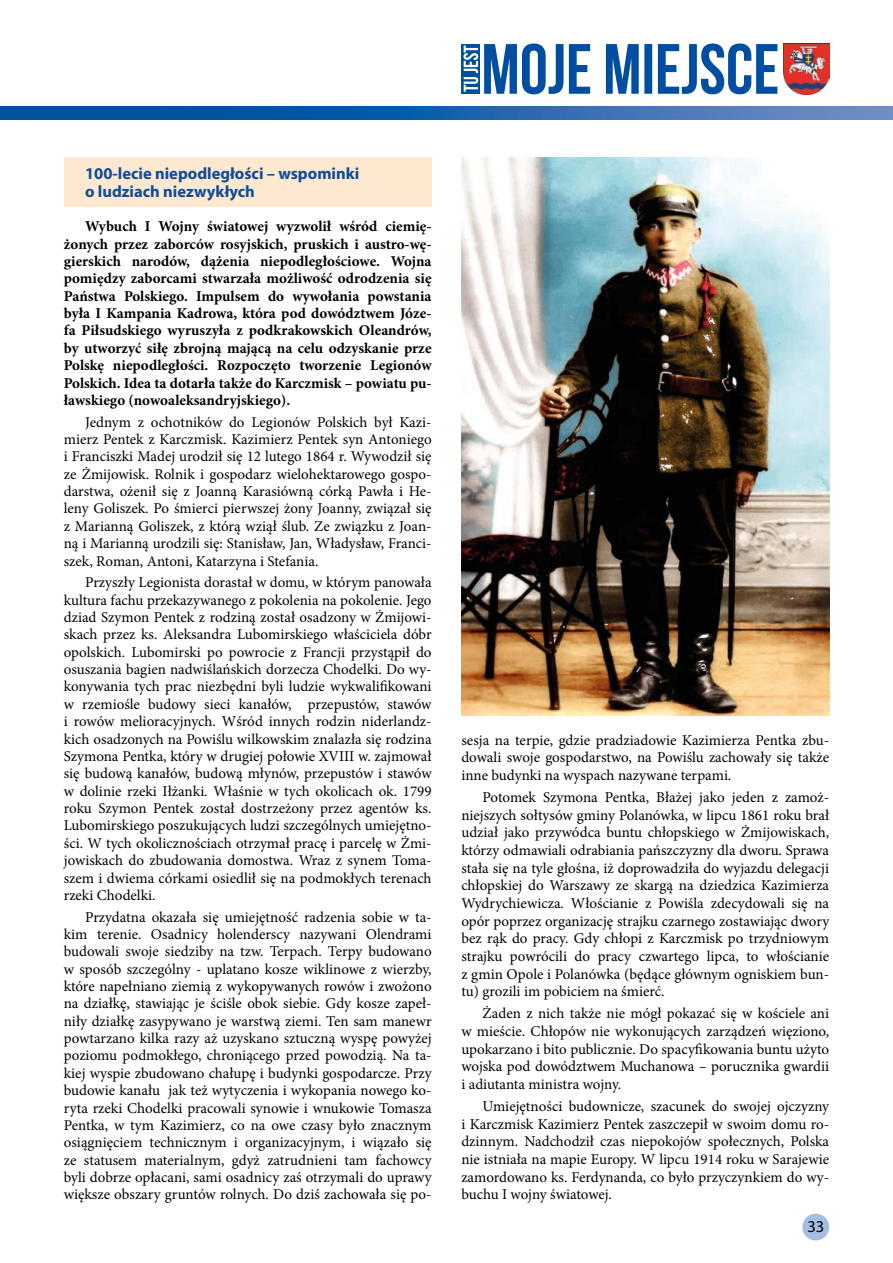
<style>
.page{position:relative;width:893px;height:1263px;background:#fff}
.page>*{position:absolute;margin:0;border:0;box-sizing:border-box;transform-origin:0 0}
.t1{font:700 16.5px/18.1px "Myriad Pro";color:#0d4c9a}
.t2{font:16.5px "Myriad Pro";color:#000}
.t3{font:15px/17.4px "Minion Pro";color:#000;text-align:justify}
.t4{font:700 15px/17.4px "Minion Pro";color:#000;text-align:justify}
</style>
<div class="page">
<div style="left:461px;top:44px;width:19px;height:50px;background:#00519d"></div>
<div style="left:802px;top:1214px;width:27px;height:26px;background:#a4bde3;border-radius:50%"></div>
<svg style="left:484px;top:43px;width:293px;height:51px"></svg>
<svg style="left:463px;top:46px;width:15px;height:46px"></svg>
<img style="left:784px;top:44px;width:45px;height:50px">
<img style="left:0;top:106px;width:893px;height:13px">
<div style="left:64px;top:157px;width:368px;height:50px;background:#fee8cf"></div>
<img style="left:461px;top:157px;width:368px;height:559px">
<p class="t1" style="left:85px;top:164px;width:276px">100-lecie niepodległości – wspominki o ludziach niezwykłych</p>
<p class="t4" style="left:64px;top:218px;width:369px;text-indent:21px">Wybuch I Wojny światowej wyzwolił wśród ciemię&shy;żonych przez zaborców rosyjskich, pruskich i austro-wę&shy;gierskich narodów, dążenia niepodległościowe. Wojna pomiędzy zaborcami stwarzała możliwość odrodzenia się Państwa Polskiego. Impulsem do wywołania powstania była I Kampania Kadrowa, która pod dowództwem Józe&shy;fa Piłsudskiego wyruszyła z podkrakowskich Oleandrów, by utworzyć siłę zbrojną mającą na celu odzyskanie prze Polskę niepodległości. Rozpoczęto tworzenie Legionów Polskich. Idea ta dotarła także do Karczmisk – powiatu pu&shy;ławskiego (nowoaleksandryjskiego).</p>
<p class="t3" style="left:64px;top:413px;width:369px;text-indent:21px">Jednym z ochotników do Legionów Polskich był Kazi&shy;mierz Pentek z Karczmisk. Kazimierz Pentek syn Antoniego i Franciszki Madej urodził się 12 lutego 1864 r. Wywodził się ze Żmijowisk. Rolnik i gospodarz wielohektarowego gospo&shy;darstwa, ożenił się z Joanną Karasiówną córką Pawła i He&shy;leny Goliszek. Po śmierci pierwszej żony Joanny, związał się z Marianną Goliszek, z którą wziął ślub. Ze związku z Joan&shy;ną i Marianną urodzili się: Stanisław, Jan, Władysław, Franci&shy;szek, Roman, Antoni, Katarzyna i Stefania.</p>
<p class="t3" style="left:64px;top:574px;width:369px;text-indent:21px">Przyszły Legionista dorastał w domu, w którym panowała kultura fachu przekazywanego z pokolenia na pokolenie. Jego dziad Szymon Pentek z rodziną został osadzony w Żmijowi&shy;skach przez ks. Aleksandra Lubomirskiego właściciela dóbr opolskich. Lubomirski po powrocie z Francji przystąpił do osuszania bagien nadwiślańskich dorzecza Chodelki. Do wy&shy;konywania tych prac niezbędni byli ludzie wykwalifikowani w rzemiośle budowy sieci kanałów, przepustów, stawów i rowów melioracyjnych. Wśród innych rodzin niderlandz&shy;kich osadzonych na Powiślu wilkowskim znalazła się rodzina Szymona Pentka, który w drugiej połowie XVIII w. zajmował się budową kanałów, budową młynów, przepustów i stawów w dolinie rzeki Iłżanki. Właśnie w tych okolicach ok. 1799 roku Szymon Pentek został dostrzeżony przez agentów ks.<br>Lubomirskiego poszukujących ludzi szczególnych umiejętno&shy;ści. W tych okolicznościach otrzymał pracę i parcelę w Żmi&shy;jowiskach do zbudowania domostwa. Wraz z synem Toma&shy;szem i dwiema córkami osiedlił się na podmokłych terenach rzeki Chodelki.</p>
<p class="t3" style="left:64px;top:908px;width:369px;text-indent:21px">Przydatna okazała się umiejętność radzenia sobie w ta&shy;kim terenie. Osadnicy holenderscy nazywani Olendrami budowali swoje siedziby na tzw. Terpach. Terpy budowano w sposób szczególny - uplatano kosze wiklinowe z wierzby, które napełniano ziemią z wykopywanych rowów i zwożono na działkę, stawiając je ściśle obok siebie. Gdy kosze zapeł&shy;niły działkę zasypywano je warstwą ziemi. Ten sam manewr powtarzano kilka razy aż uzyskano sztuczną wyspę powyżej poziomu podmokłego, chroniącego przed powodzią. Na ta&shy;kiej wyspie zbudowano chałupę i budynki gospodarcze. Przy budowie kanału jak też wytyczenia i wykopania nowego ko&shy;ryta rzeki Chodelki pracowali synowie i wnukowie Tomasza Pentka, w tym Kazimierz, co na owe czasy było znacznym osiągnięciem technicznym i organizacyjnym, i wiązało się ze statusem materialnym, gdyż zatrudnieni tam fachowcy byli dobrze opłacani, sami osadnicy zaś otrzymali do uprawy większe obszary gruntów rolnych. Do dziś zachowała się po-</p>
<p class="t3" style="left:461px;top:731px;width:369px">sesja na terpie, gdzie pradziadowie Kazimierza Pentka zbu&shy;dowali swoje gospodarstwo, na Powiślu zachowały się także inne budynki na wyspach nazywane terpami.</p>
<p class="t3" style="left:461px;top:788px;width:369px;text-indent:21px">Potomek Szymona Pentka, Błażej jako jeden z zamoż&shy;niejszych sołtysów gminy Polanówka, w lipcu 1861 roku brał udział jako przywódca buntu chłopskiego w Żmijowiskach, którzy odmawiali odrabiania pańszczyzny dla dworu. Sprawa stała się na tyle głośna, iż doprowadziła do wyjazdu delegacji chłopskiej do Warszawy ze skargą na dziedzica Kazimierza Wydrychiewicza. Włościanie z Powiśla zdecydowali się na opór poprzez organizację strajku czarnego zostawiając dwory bez rąk do pracy. Gdy chłopi z Karczmisk po trzydniowym strajku powrócili do pracy czwartego lipca, to włościanie z gmin Opole i Polanówka (będące głównym ogniskiem bun&shy;tu) grozili im pobiciem na śmierć.</p>
<p class="t3" style="left:461px;top:1005px;width:369px;text-indent:21px">Żaden z nich także nie mógł pokazać się w kościele ani w mieście. Chłopów nie wykonujących zarządzeń więziono, upokarzano i bito publicznie. Do spacyfikowania buntu użyto wojska pod dowództwem Muchanowa – porucznika gwardii i adiutanta ministra wojny.</p>
<p class="t3" style="left:461px;top:1097px;width:369px;text-indent:21px">Umiejętności budownicze, szacunek do swojej ojczyzny i Karczmisk Kazimierz Pentek zaszczepił w swoim domu ro&shy;dzinnym. Nadchodził czas niepokojów społecznych, Polska nie istniała na mapie Europy. W lipcu 1914 roku w Sarajewie zamordowano ks. Ferdynanda, co było przyczynkiem do wy&shy;buchu I wojny światowej.</p>
<p class="t2" style="left:807px;top:1216px;width:18px">33</p>
</div>
